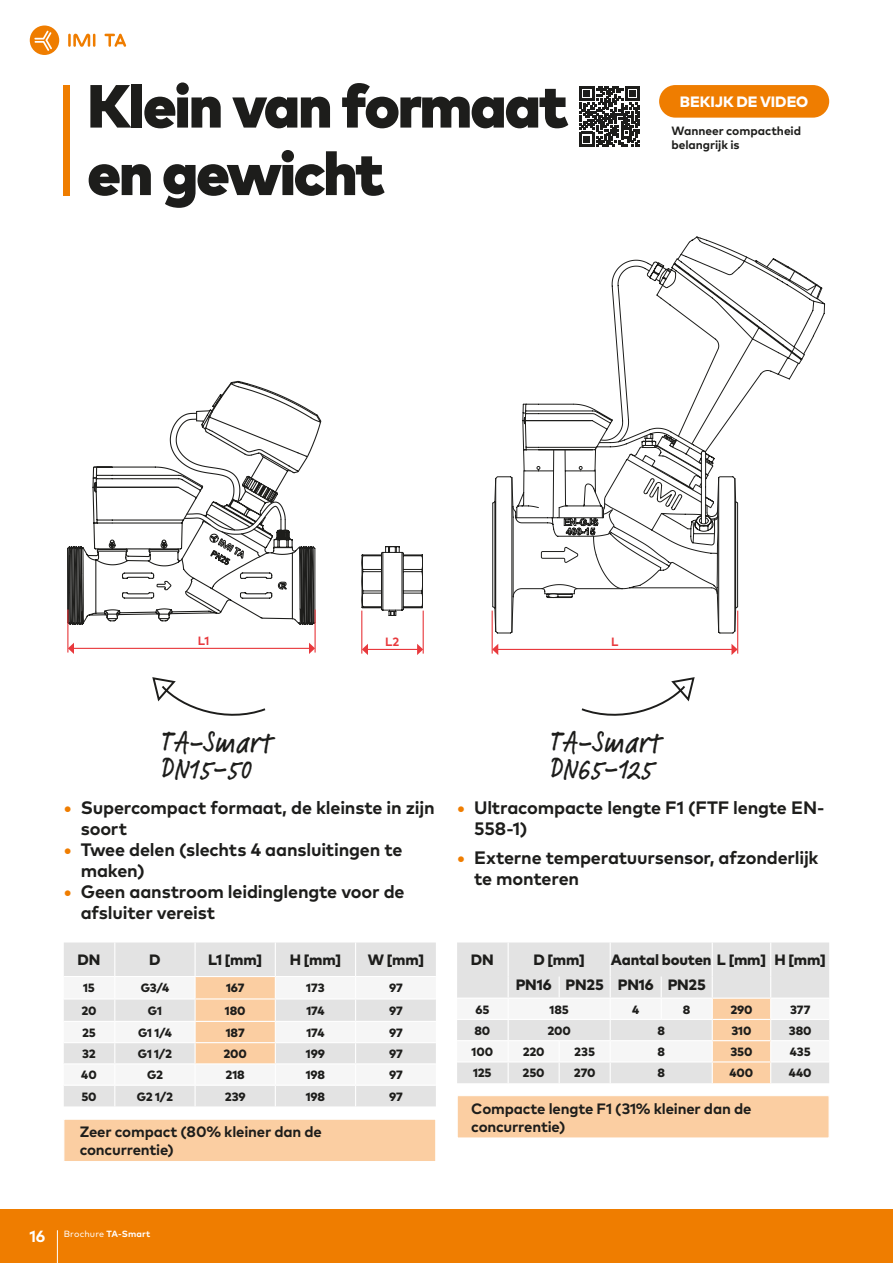
<style>
.page{position:relative;width:893px;height:1263px;background:#fff}
.page>*{position:absolute;margin:0;border:0;box-sizing:border-box;transform-origin:0 0}
.t1{font:900 60.75px/67.5px "Mark Pro";letter-spacing:-.035em;color:#1d1d1b}
.t2{font:700 31.8px "Arial";color:#1d1d1b}
.t3{font:500 30.9px/25.3px "Feltpen Com";color:#1d1d1b}
.t4{font:700 18px/21px "Mark Pro";letter-spacing:-.01em;color:#1d1d1b}
.t5{font:700 16.2px "Mark Pro";color:#fff}
.t6{font:700 15px/18px "Mark Pro";letter-spacing:-.01em;color:#1d1d1b}
.t7{font:800 15px/24.2px "Mark Pro";letter-spacing:-.01em;color:#1d1d1b}
.t8{font:800 15px "Mark Pro";letter-spacing:-.005em;color:#fff}
.t9{font:800 12px "Mark Pro";letter-spacing:-.005em;color:#1d1d1b}
.t10{font:700 12px/14.4px "Mark Pro";letter-spacing:-.005em;color:#1d1d1b}
.t11{font:700 12px "Mark Pro";color:#e8393d}
.t12{font:9px "Mark Pro";letter-spacing:.01em;color:#fff}
.s1{color:#ef7d00}
.s2{font-weight:700}
</style>
<div class="page">
<svg style="left:580px;top:86px;width:60px;height:60px"></svg>
<div style="left:457px;top:942px;width:372px;height:34px;background:#e3e3e3"></div>
<hr style="left:508px;top:942px;width:1px;height:34px;background:#fff">
<hr style="left:610px;top:942px;width:1px;height:34px;background:#fff">
<hr style="left:712px;top:942px;width:1px;height:34px;background:#fff">
<hr style="left:770px;top:942px;width:1px;height:34px;background:#fff">
<svg style="left:457px;top:976px;width:372px;height:107px"></svg>
<hr style="left:457px;top:997px;width:51px;height:2px;background:#fff">
<hr style="left:508px;top:997px;width:51px;height:2px;background:#fff">
<hr style="left:559px;top:997px;width:51px;height:2px;background:#fff">
<hr style="left:610px;top:997px;width:51px;height:2px;background:#fff">
<hr style="left:661px;top:997px;width:51px;height:2px;background:#fff">
<hr style="left:712px;top:997px;width:59px;height:2px;background:#fff">
<hr style="left:771px;top:997px;width:58px;height:2px;background:#fff">
<div style="left:457px;top:1095px;width:372px;height:43px;background:#fbcea2;border:1px solid #fff"></div>
<div style="left:64px;top:85px;width:6px;height:110px;background:#ef7d00"></div>
<div style="left:659px;top:85px;width:170px;height:33px;background:#ef7d00;border-radius:16px"></div>
<svg style="left:611px;top:239px;width:212px;height:167px"></svg>
<svg style="left:491px;top:341px;width:248px;height:293px"></svg>
<hr style="left:497px;top:649px;width:235px;height:1px;background:#e8393d">
<svg style="left:493px;top:644px;width:5px;height:11px"></svg>
<svg style="left:731px;top:644px;width:6px;height:11px"></svg>
<hr style="left:492px;top:611px;width:1px;height:43px;background:#e8393d">
<hr style="left:737px;top:611px;width:1px;height:43px;background:#e8393d">
<svg style="left:361px;top:546px;width:62px;height:70px"></svg>
<hr style="left:367px;top:649px;width:51px;height:1px;background:#e8393d">
<svg style="left:362px;top:644px;width:6px;height:11px"></svg>
<svg style="left:417px;top:644px;width:6px;height:11px"></svg>
<hr style="left:361px;top:611px;width:1px;height:43px;background:#e8393d">
<hr style="left:423px;top:611px;width:1px;height:43px;background:#e8393d">
<svg style="left:67px;top:380px;width:255px;height:336px"></svg>
<svg style="left:581px;top:677px;width:114px;height:39px"></svg>
<div style="left:64px;top:1119px;width:372px;height:42px;background:#fbcea2;border:1px solid #fff"></div>
<div style="left:64px;top:942px;width:372px;height:34px;background:#e3e3e3"></div>
<hr style="left:114px;top:942px;width:1px;height:34px;background:#fff">
<hr style="left:195px;top:942px;width:1px;height:34px;background:#fff">
<hr style="left:275px;top:942px;width:1px;height:34px;background:#fff">
<hr style="left:355px;top:942px;width:1px;height:34px;background:#fff">
<svg style="left:64px;top:977px;width:372px;height:129px"></svg>
<div style="left:0;top:1209px;width:893px;height:54px;background:#ef7d00"></div>
<svg style="left:68px;top:34px;width:27px;height:13px"></svg>
<svg style="left:104px;top:34px;width:22px;height:13px"></svg>
<svg style="left:30px;top:26px;width:29px;height:29px"></svg>
<hr style="left:57px;top:1230px;width:1px;height:33px;background:#fff">
<h1 class="t1" style="left:87px;top:67px;width:483px">Klein van formaat en gewicht</h1>
<h2 class="t2" style="left:68px;top:137px;width:137px">DN 20-50</h2>
<p class="t8" style="left:680px;top:90px;width:130px">BEKIJK DE VIDEO</p>
<p class="t10" style="left:671px;top:122px;width:131px">Wanneer compactheid belangrijk is</p>
<p class="t11" style="left:198px;top:632px;width:13px">L1</p>
<p class="t11" style="left:385px;top:633px;width:16px">L2</p>
<p class="t11" style="left:611px;top:633px;width:9px">L</p>
<h3 class="t3" style="left:161px;top:730px;width:113px">TA-Smart<br>DN15-50</h3>
<h3 class="t3" style="left:550px;top:730px;width:113px">TA-Smart<br>DN65-125</h3>
<p class="t4" style="left:81px;top:795px;width:356px;text-indent:-17px"><span class="s1">•</span> Supercompact formaat, de kleinste in zijn soort</p>
<p class="t4" style="left:81px;top:837px;width:323px;text-indent:-17px"><span class="s1">•</span> Twee delen (slechts 4 aansluitingen te maken)</p>
<p class="t4" style="left:81px;top:879px;width:325px;text-indent:-17px"><span class="s1">•</span> Geen aanstroom leidinglengte voor de afsluiter vereist</p>
<p class="t7" style="left:78px;top:947px;width:24px">DN</p>
<p class="t7" style="left:149px;top:947px;width:13px">D</p>
<p class="t7" style="left:208px;top:947px;width:56px">L1 [mm]</p>
<p class="t7" style="left:290px;top:947px;width:53px">H [mm]</p>
<p class="t7" style="left:368px;top:947px;width:58px">W [mm]</p>
<p class="t9" style="left:83px;top:979px;width:13px">15</p>
<p class="t9" style="left:141px;top:979px;width:30px">G3/4</p>
<p class="t9" style="left:226px;top:979px;width:20px">167</p>
<p class="t9" style="left:306px;top:979px;width:20px">173</p>
<p class="t9" style="left:389px;top:979px;width:15px">97</p>
<p class="t9" style="left:81px;top:1001px;width:17px">20</p>
<p class="t9" style="left:148px;top:1001px;width:16px">G1</p>
<p class="t9" style="left:225px;top:1001px;width:22px">180</p>
<p class="t9" style="left:306px;top:1001px;width:20px">174</p>
<p class="t9" style="left:389px;top:1001px;width:15px">97</p>
<p class="t9" style="left:82px;top:1023px;width:15px">25</p>
<p class="t9" style="left:138px;top:1023px;width:35px">G1 1/4</p>
<p class="t9" style="left:226px;top:1023px;width:21px">187</p>
<p class="t9" style="left:306px;top:1023px;width:20px">174</p>
<p class="t9" style="left:389px;top:1023px;width:15px">97</p>
<p class="t9" style="left:82px;top:1044px;width:15px">32</p>
<p class="t9" style="left:138px;top:1044px;width:36px">G1 1/2</p>
<p class="t9" style="left:223px;top:1044px;width:25px">200</p>
<p class="t9" style="left:306px;top:1044px;width:21px">199</p>
<p class="t9" style="left:389px;top:1044px;width:15px">97</p>
<p class="t9" style="left:81px;top:1066px;width:17px">40</p>
<p class="t9" style="left:147px;top:1066px;width:17px">G2</p>
<p class="t9" style="left:226px;top:1066px;width:21px">218</p>
<p class="t9" style="left:306px;top:1066px;width:21px">198</p>
<p class="t9" style="left:389px;top:1066px;width:15px">97</p>
<p class="t9" style="left:81px;top:1087px;width:17px">50</p>
<p class="t9" style="left:137px;top:1087px;width:37px">G2 1/2</p>
<p class="t9" style="left:225px;top:1087px;width:22px">239</p>
<p class="t9" style="left:306px;top:1087px;width:21px">198</p>
<p class="t9" style="left:389px;top:1087px;width:15px">97</p>
<p class="t6" style="left:80px;top:1122px;width:244px">Zeer compact (80% kleiner dan de concurrentie)</p>
<p class="t4" style="left:474px;top:795px;width:352px;text-indent:-17px"><span class="s1">•</span> Ultracompacte lengte F1 (FTF lengte EN-<br>558-1)</p>
<p class="t4" style="left:474px;top:846px;width:346px;text-indent:-17px"><span class="s1">•</span> Externe temperatuursensor, afzonderlijk te monteren</p>
<p class="t7" style="left:516px;top:947px;width:312px;text-indent:95px">Aantal bouten L [mm] H [mm]<br>PN16 PN25 PN16 PN25</p>
<p class="t7" style="left:471px;top:947px;width:24px">DN</p>
<p class="t7" style="left:533px;top:947px;width:53px">D [mm]</p>
<p class="t9" style="left:475px;top:1000px;width:15px">65</p>
<p class="t9" style="left:549px;top:1000px;width:21px">185</p>
<p class="t9" style="left:632px;top:1000px;width:9px">4</p>
<p class="t9" style="left:683px;top:1000px;width:9px">8</p>
<p class="t9" style="left:730px;top:1000px;width:24px">290</p>
<p class="t9" style="left:790px;top:1000px;width:22px">377</p>
<p class="t9" style="left:474px;top:1021px;width:17px">80</p>
<p class="t9" style="left:547px;top:1021px;width:25px">200</p>
<p class="t9" style="left:657px;top:1021px;width:9px">8</p>
<p class="t9" style="left:731px;top:1021px;width:22px">310</p>
<p class="t9" style="left:789px;top:1021px;width:24px">380</p>
<p class="t9" style="left:471px;top:1042px;width:23px">100</p>
<p class="t9" style="left:523px;top:1042px;width:23px">220</p>
<p class="t9" style="left:574px;top:1042px;width:22px">235</p>
<p class="t9" style="left:657px;top:1042px;width:9px">8</p>
<p class="t9" style="left:730px;top:1042px;width:24px">350</p>
<p class="t9" style="left:790px;top:1042px;width:22px">435</p>
<p class="t9" style="left:473px;top:1064px;width:20px">125</p>
<p class="t9" style="left:522px;top:1064px;width:24px">250</p>
<p class="t9" style="left:574px;top:1064px;width:23px">270</p>
<p class="t9" style="left:657px;top:1064px;width:9px">8</p>
<p class="t9" style="left:729px;top:1064px;width:25px">400</p>
<p class="t9" style="left:789px;top:1064px;width:24px">440</p>
<p class="t6" style="left:471px;top:1098px;width:282px">Compacte lengte F1 (31% kleiner dan de concurrentie)</p>
<p class="t5" style="left:29px;top:1223px;width:17px">16</p>
<p class="t12" style="left:64px;top:1226px;width:88px">Brochure <span class="s2">TA-Smart</span></p>
</div>
